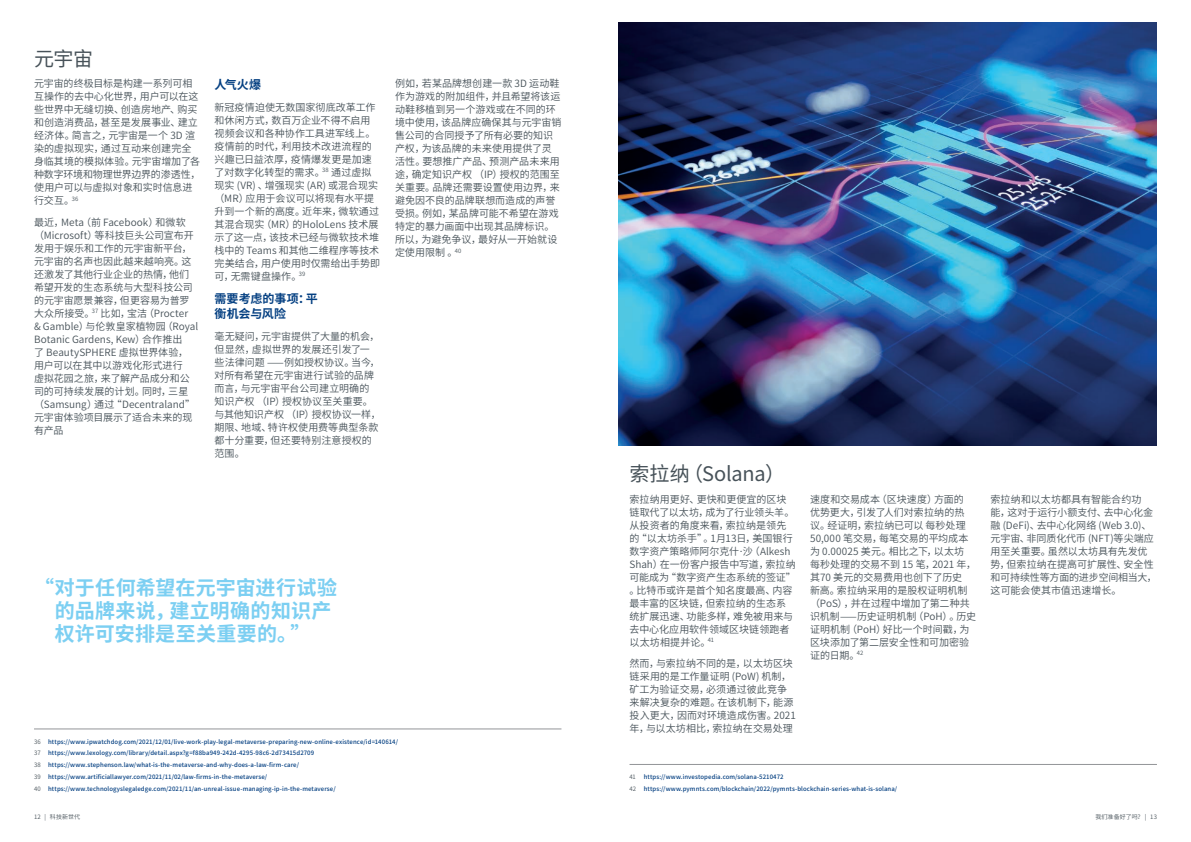
<style>
.page{position:relative;width:1191px;height:842px;background:#fff}
.page>*{position:absolute;margin:0;border:0;box-sizing:border-box;transform-origin:0 0}
.t1{font:700 20px/23px "Noto Sans CJ Ksc";letter-spacing:.015em;color:#7ccff2}
.t2{font:20px "Noto Sans CJ Ksc";letter-spacing:-.015em;color:#475259}
.t3{font:700 12px/15px "Noto Sans CJ Ksc";letter-spacing:.005em;color:#054082}
.t4{font:600 10px/13px "Noto Sans CJ Ksc";color:#475259}
.t5{font:500 6px/11.8px "Noto Sans CJ Ksc";letter-spacing:.01em;color:#054082}
.t6{font:600 6px "Noto Sans CJ Ksc";letter-spacing:.01em;color:#475259}
.s1{font-weight:600;color:#475259}
</style>
<div class="page">
<hr style="left:34px;top:729px;width:527px;height:1px;background:#939598">
<hr style="left:629px;top:764px;width:528px;height:1px;background:#939598">
<img style="left:618px;top:23px;width:539px;height:423px">
<h1 class="t2" style="left:34px;top:47px;width:61px">元宇宙</h1>
<p class="t4" style="left:34px;top:77px;width:168px">元宇宙的终极目标是构建一系列可相互操作的去中心化世界，用户可以在这些世界中无缝切换、创造房地产、购买和创造消费品，甚至是发展事业、建立经济体。简言之，元宇宙是一个 3D 渲染的虚拟现实，通过互动来创建完全身临其境的模拟体验。元宇宙增加了各种数字环境和物理世界边界的渗透性，使用户可以与虚拟对象和实时信息进行交互。<sup>36</sup></p>
<p class="t4" style="left:34px;top:216px;width:166px">最近，Meta（前 Facebook）和微软（Microsoft）等科技巨头公司宣布开发用于娱乐和工作的元宇宙新平台，元宇宙的名声也因此越来越响亮。这还激发了其他行业企业的热情，他们希望开发的生态系统与大型科技公司的元宇宙愿景兼容，但更容易为普罗大众所接受。<sup>37</sup> 比如，宝洁（Procter<br>&amp; Gamble）与伦敦皇家植物园（Royal<br>Botanic Gardens, Kew）合作推出<br>了 BeautySPHERE 虚拟世界体验，用户可以在其中以游戏化形式进行<br>虚拟花园之旅，来了解产品成分和公司的可持续发展的计划。同时，三星（Samsung）通过“Decentraland”元宇宙体验项目展示了适合未来的现有产品</p>
<p class="t3" style="left:214px;top:78px;width:48px">人气火爆</p>
<p class="t4" style="left:214px;top:101px;width:167px">新冠疫情迫使无数国家彻底改革工作和休闲方式，数百万企业不得不启用视频会议和各种协作工具进军线上。疫情前的时代，利用技术改进流程的兴趣已日益浓厚，疫情爆发更是加速了对数字化转型的需求。<sup>38</sup> 通过虚拟现实 (VR) 、增强现实 (AR) 或混合现实（MR）应用于会议可以将现有水平提升到一个新的高度。近年来，微软通过其混合现实（MR）的HoloLens 技术展示了这一点，该技术已经与微软技术堆栈中的 Teams 和其他二维程序等技术完美结合，用户使用时仅需给出手势即可，无需键盘操作。<sup>39</sup></p>
<p class="t3" style="left:214px;top:292px;width:105px">需要考虑的事项：平衡机会与风险</p>
<p class="t4" style="left:214px;top:330px;width:168px">毫无疑问，元宇宙提供了大量的机会，但显然，虚拟世界的发展还引发了一些法律问题 ——例如授权协议。当今，对所有希望在元宇宙进行试验的品牌而言，与元宇宙平台公司建立明确的知识产权（IP）授权协议至关重要。与其他知识产权（IP）授权协议一样，期限、地域、特许权使用费等典型条款都十分重要，但还要特别注意授权的范围。</p>
<p class="t4" style="left:395px;top:77px;width:168px">例如，若某品牌想创建一款 3D 运动鞋作为游戏的附加组件，并且希望将该运动鞋移植到另一个游戏或在不同的环境中使用，该品牌应确保其与元宇宙销售公司的合同授予了所有必要的知识产权，为该品牌的未来使用提供了灵活性。要想推广产品、预测产品未来用途，确定知识产权（IP）授权的范围至关重要。品牌还需要设置使用边界，来避免因不良的品牌联想而造成的声誉受损。例如，某品牌可能不希望在游戏特定的暴力画面中出现其品牌标识。所以，为避免争议，最好从一开始就设定使用限制。<sup>40</sup></p>
<h1 class="t2" style="left:629px;top:462px;width:157px">索拉纳（Solana）</h1>
<p class="t4" style="left:810px;top:493px;width:168px">速度和交易成本（区块速度）方面的优势更大，引发了人们对索拉纳的热议。经证明，索拉纳已可以每秒处理<br>50,000 笔交易，每笔交易的平均成本为 0.00025 美元。相比之下，以太坊每秒处理的交易不到 15 笔，2021 年，其70 美元的交易费用也创下了历史<br>新高。索拉纳采用的是股权证明机制（PoS），并在过程中增加了第二种共识机制——历史证明机制（PoH）。历史证明机制（PoH）好比一个时间戳，为区块添加了第二层安全性和可加密验证的日期。<sup>42</sup></p>
<p class="t4" style="left:990px;top:493px;width:168px">索拉纳和以太坊都具有智能合约功<br>能，这对于运行小额支付、去中心化金融 (DeFi)、去中心化网络 (Web 3.0)、元宇宙、非同质化代币 (NFT)等尖端应用至关重要。虽然以太坊具有先发优势，但索拉纳在提高可扩展性、安全性和可持续性等方面的进步空间相当大，</p>
<p class="t4" style="left:629px;top:493px;width:168px">索拉纳用更好、更快和更便宜的区块链取代了以太坊，成为了行业领头羊。从投资者的角度来看，索拉纳是领先的“以太坊杀手”。1月13日，美国银行数字资产策略师阿尔克什·沙（Alkesh<br>Shah）在一份客户报告中写道，索拉纳可能成为“数字资产生态系统的签证”。比特币或许是首个知名度最高、内容最丰富的区块链，但索拉纳的生态系统扩展迅速、功能多样，难免被用来与去中心化应用软件领域区块链领跑者以太坊相提并论。<sup>41</sup></p>
<p class="t4" style="left:629px;top:657px;width:168px">然而，与索拉纳不同的是，以太坊区块链采用的是工作量证明 (PoW) 机制，矿工为验证交易，必须通过彼此竞争来解决复杂的难题。在该机制下，能源投入更大，因而对环境造成伤害。2021年，与以太坊相比，索拉纳在交易处理</p>
<h1 class="t1" style="left:34px;top:576px;width:305px">“对于任何希望在元宇宙进行试验</h1>
<p class="t4" style="left:990px;top:584px;width:132px">这可能会使其市值迅速增长。</p>
<h1 class="t1" style="left:55px;top:599px;width:278px">的品牌来说，建立明确的知识产权许可安排是至关重要的。”</h1>
<p class="t5" style="left:34px;top:736px;width:365px"><span class="s1">36</span> https://www.ipwatchdog.com/2021/12/01/live-work-play-legal-metaverse-preparing-new-online-existence/id=140614/<br><span class="s1">37</span></p>
<p class="t5" style="left:34px;top:747px;width:303px;text-indent:14px">https://www.lexology.com/library/detail.aspx?g=f88ba949-242d-4295-98c6-2d73415d2709<br><span class="s1">38</span> https://www.stephenson.law/what-is-the-metaverse-and-why-does-a-law-firm-care/<br><span class="s1">39</span> https://www.artificiallawyer.com/2021/11/02/law-firms-in-the-metaverse/<br><span class="s1">40</span> https://www.technologyslegaledge.com/2021/11/an-unreal-issue-managing-ip-in-the-metaverse/</p>
<p class="t6" style="left:629px;top:773px;width:8px">41</p>
<p class="t5" style="left:643px;top:771px;width:141px">https://www.investopedia.com/solana-5210472</p>
<p class="t6" style="left:629px;top:785px;width:8px">42</p>
<p class="t5" style="left:643px;top:783px;width:255px">https://www.pymnts.com/blockchain/2022/pymnts-blockchain-series-what-is-solana/</p>
<p class="t6" style="left:34px;top:814px;width:48px">12 | 科技新世代</p>
<p class="t6" style="left:1095px;top:814px;width:63px">我们准备好了吗？ | 13</p>
</div>
